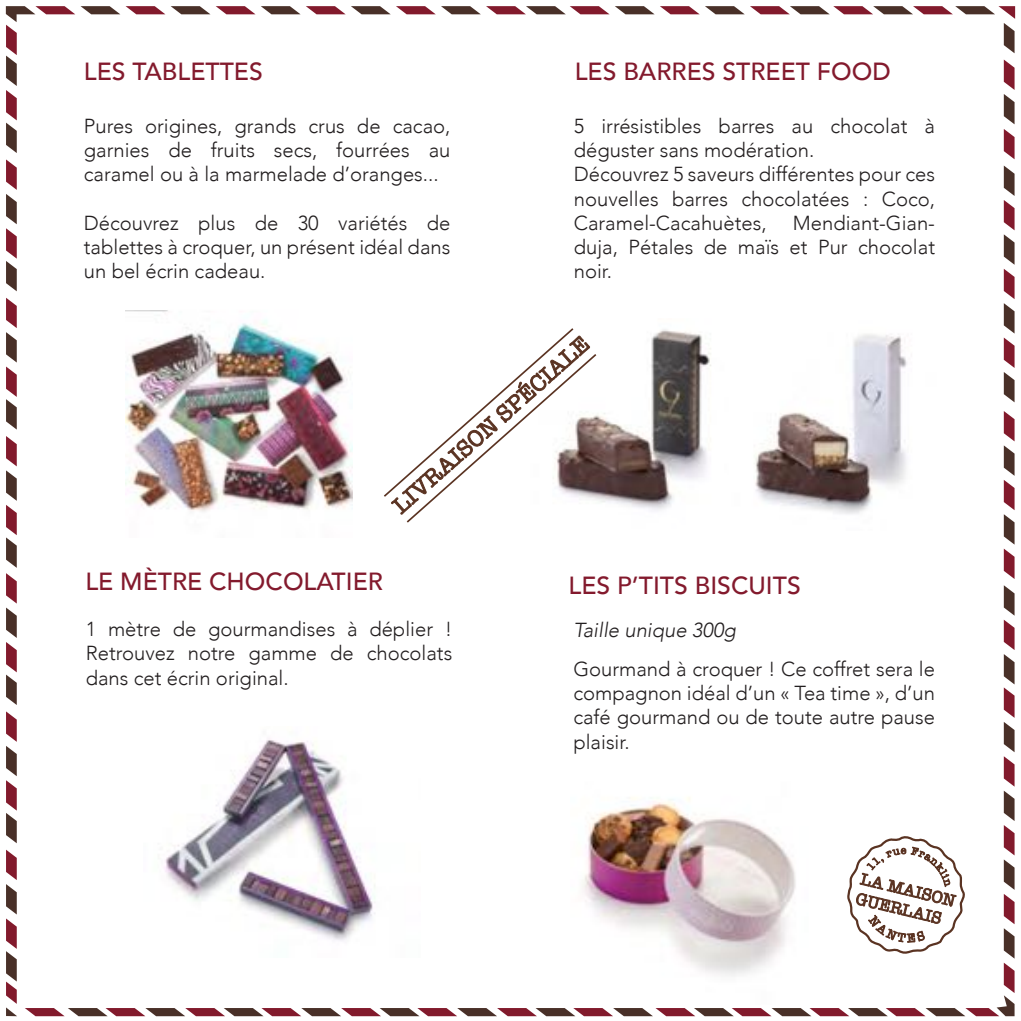
<style>
.page{position:relative;width:1021px;height:1021px;background:#fff}
.page>*{position:absolute;margin:0;border:0;box-sizing:border-box;transform-origin:0 0}
.t1{font:500 24.75px "Avenir";color:#831a2d}
.t2{font:300 20.25px/24.3px "Avenir";color:#231f20;text-align:justify}
.t3{font:italic 300 20.25px "Avenir";color:#231f20}
</style>
<div class="page">
<img style="left:125px;top:310px;width:227px;height:202px">
<img style="left:598px;top:329px;width:113px;height:182px">
<img style="left:754px;top:334px;width:153px;height:180px">
<svg style="left:6px;top:159px;width:11px;height:132px"></svg>
<svg style="left:6px;top:298px;width:11px;height:131px"></svg>
<svg style="left:6px;top:436px;width:11px;height:269px"></svg>
<svg style="left:6px;top:711px;width:11px;height:132px"></svg>
<svg style="left:6px;top:849px;width:11px;height:167px"></svg>
<svg style="left:1003px;top:411px;width:11px;height:168px"></svg>
<svg style="left:1003px;top:165px;width:11px;height:237px"></svg>
<svg style="left:1003px;top:60px;width:11px;height:99px"></svg>
<svg style="left:126px;top:6px;width:39px;height:8px"></svg>
<svg style="left:171px;top:6px;width:39px;height:8px"></svg>
<svg style="left:6px;top:6px;width:114px;height:147px"></svg>
<svg style="left:216px;top:6px;width:39px;height:8px"></svg>
<svg style="left:306px;top:6px;width:39px;height:8px"></svg>
<svg style="left:261px;top:6px;width:39px;height:8px"></svg>
<svg style="left:351px;top:6px;width:303px;height:8px"></svg>
<svg style="left:750px;top:6px;width:265px;height:47px"></svg>
<svg style="left:660px;top:6px;width:39px;height:8px"></svg>
<svg style="left:705px;top:6px;width:39px;height:8px"></svg>
<svg style="left:384px;top:328px;width:214px;height:195px"></svg>
<svg style="left:25px;top:585px;width:989px;height:431px"></svg>
<p class="t1" style="left:84px;top:55px;width:180px">LES TABLETTES</p>
<p class="t2" style="left:84px;top:114px;width:368px">Pures origines, grands crus de cacao, garnies de fruits secs, fourrées au caramel ou à la marmelade d’oranges...</p>
<p class="t2" style="left:84px;top:211px;width:368px">Découvrez plus de 30 variétés de tablettes à croquer, un présent idéal dans un bel écrin cadeau.</p>
<p class="t1" style="left:574px;top:55px;width:317px">LES BARRES STREET FOOD</p>
<p class="t2" style="left:573px;top:114px;width:363px;text-align:left">5 irrésistibles barres au chocolat à déguster sans modération.<br>Découvrez 5 saveurs différentes pour ces nouvelles barres chocolatées : Coco, Caramel-Cacahuètes,</p>
<p class="t2" style="left:573px;top:211px;width:363px;text-indent:219px">Mendiant-Gian&shy;duja, Pétales de maïs et Pur chocolat noir.</p>
<p class="t1" style="left:85px;top:565px;width:299px">LE MÈTRE CHOCOLATIER</p>
<p class="t1" style="left:568px;top:569px;width:234px">LES P’TITS BISCUITS</p>
<p class="t3" style="left:573px;top:616px;width:164px">Taille unique 300g</p>
<p class="t2" style="left:573px;top:657px;width:363px">Gourmand à croquer ! Ce coffret sera le compagnon idéal d’un « Tea time », d’un café gourmand ou de toute autre pause plaisir.</p>
<p class="t2" style="left:86px;top:617px;width:368px">1 mètre de gourmandises à déplier !<br>Retrouvez notre gamme de chocolats dans cet écrin original.</p>
</div>
